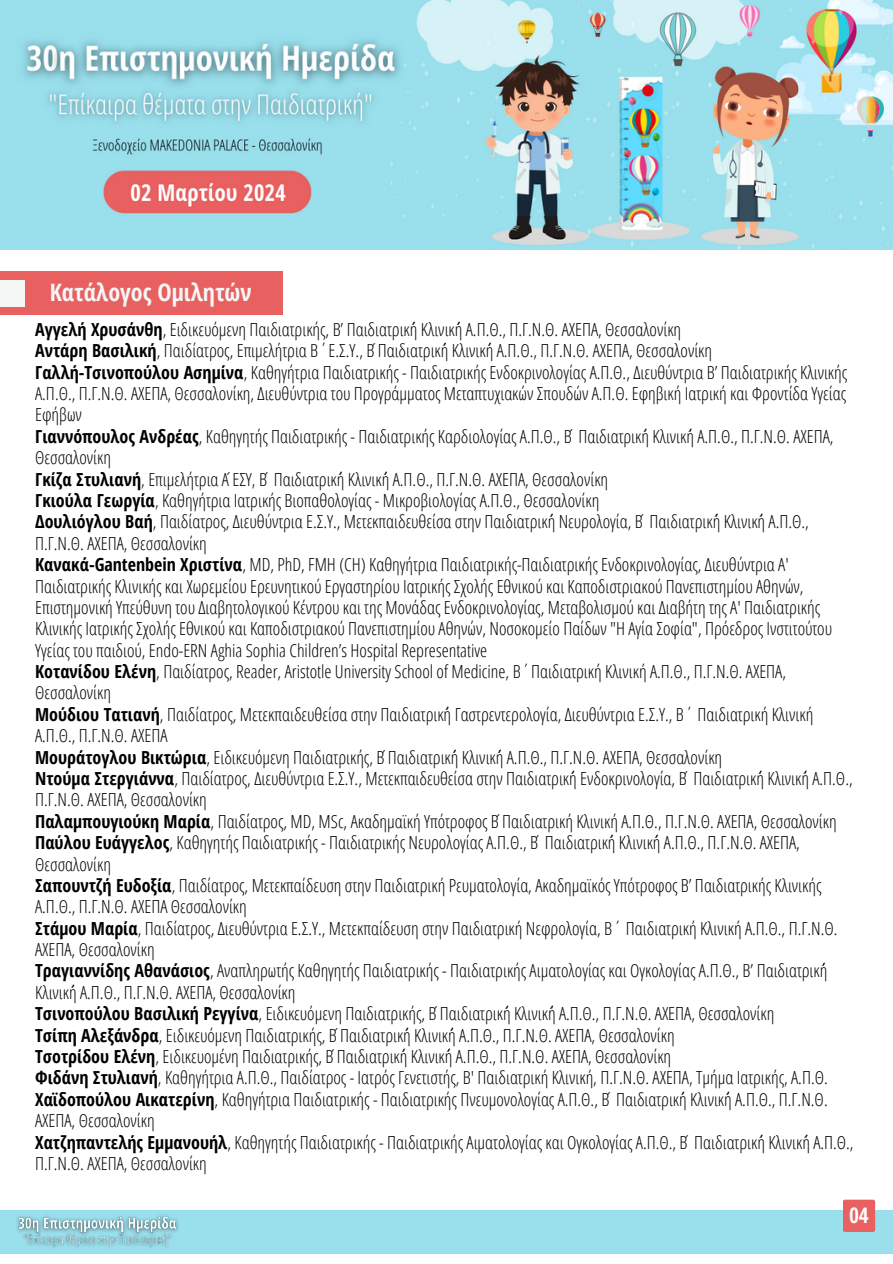
<style>
.page{position:relative;width:893px;height:1264px;background:#fff}
.page>*{position:absolute;margin:0;border:0;box-sizing:border-box;transform-origin:0 0}
.t1{font:700 24px "Open Sans Condensed";color:#f5f6f6}
.t2{font:700 21.3px "Open Sans Condensed";color:#fcfbfb}
.t3{font:300 18px/21.3px "Open Sans Condensed";color:#000}
.s1{font-weight:700}
</style>
<div class="page">
<img style="left:0;top:0;width:892px;height:249px">
<div style="left:0;top:1209px;width:892px;height:44px;background:#99dfec"></div>
<div style="left:842px;top:1199px;width:33px;height:32px;background:#e86060;border-radius:2px"></div>
<img style="left:17px;top:1215px;width:161px;height:17px">
<img style="left:19px;top:1229px;width:156px;height:19px">
<div style="left:0;top:272px;width:283px;height:43px;background:#e86060"></div>
<div style="left:0;top:280px;width:25px;height:27px;background:#f5f6f6"></div>
<p class="t1" style="left:50px;top:276px;width:203px">Κατάλογος Ομιλητών</p>
<h2 class="t3" style="left:35px;top:318px;width:820px"><span class="s1">Αγγελή Χρυσάνθη</span>, Ειδικευόμενη Παιδιατρικής, Β’ Παιδιατρική́ Κλινική́ Α.Π.Θ., Π.Γ.Ν.Θ. ΑΧΕΠΑ, Θεσσαλονίκη<br><span class="s1">Αντάρη Βασιλική</span>, Παιδίατρος, Επιμελήτρια Β΄Ε.Σ.Υ., Β ́Παιδιατρική́ Κλινική́ Α.Π.Θ., Π.Γ.Ν.Θ. ΑΧΕΠΑ, Θεσσαλονίκη <span class="s1">Γαλλή-Τσινοπούλου Ασημίνα</span>, Καθηγήτρια Παιδιατρικής - Παιδιατρικής Ενδοκρινολογίας Α.Π.Θ., Διευθύντρια Β’ Παιδιατρικής Κλινικής Α.Π.Θ., Π.Γ.Ν.Θ. ΑΧΕΠΑ, Θεσσαλονίκη, Διευθύντρια του Προγράμματος Μεταπτυχιακών Σπουδών Α.Π.Θ. Εφηβική Ιατρική και Φροντίδα Υγείας Εφήβων<br><span class="s1">Γιαννόπουλος Ανδρέας</span>, Καθηγητής Παιδιατρικής - Παιδιατρικής Καρδιολογίας Α.Π.Θ., Β ́ Παιδιατρική́ Κλινική́ Α.Π.Θ., Π.Γ.Ν.Θ. ΑΧΕΠΑ, Θεσσαλονίκη<br><span class="s1">Γκίζα Στυλιανή</span>, Επιμελήτρια Α ́ΕΣΥ, Β ́ Παιδιατρική́ Κλινική́ Α.Π.Θ., Π.Γ.Ν.Θ. ΑΧΕΠΑ, Θεσσαλονίκη<br><span class="s1">Γκιούλα Γεωργία</span>, Καθηγήτρια Ιατρικής Βιοπαθολογίας - Μικροβιολογίας Α.Π.Θ., Θεσσαλονίκη<br><span class="s1">Δουλιόγλου Βαή</span>, Παιδίατρος, Διευθύντρια Ε.Σ.Υ., Μετεκπαιδευθείσα στην Παιδιατρική́ Νευρολογία, Β ́ Παιδιατρική́ Κλινική́ Α.Π.Θ., Π.Γ.Ν.Θ. ΑΧΕΠΑ, Θεσσαλονίκη<br><span class="s1">Κανακά-Gantenbein Χριστίνα</span>, MD, PhD, FMH (CH) Καθηγήτρια Παιδιατρικής-Παιδιατρικής Ενδοκρινολογίας, Διευθύντρια Α' Παιδιατρικής Κλινικής και Χωρεμείου Ερευνητικού Εργαστηρίου Ιατρικής Σχολής Εθνικού και Καποδιστριακού Πανεπιστημίου Αθηνών, Επιστημονική Υπεύθυνη του Διαβητολογικού Κέντρου και της Μονάδας Ενδοκρινολογίας, Μεταβολισμού και Διαβήτη της Α' Παιδιατρικής Κλινικής Ιατρικής Σχολής Εθνικού και Καποδιστριακού Πανεπιστημίου Αθηνών, Νοσοκομείο Παίδων "Η Αγία Σοφία", Πρόεδρος Ινστιτούτου Υγείας του παιδιού, Endo-ERN Aghia Sophia Children’s Hospital Representative<br><span class="s1">Κοτανίδου Ελένη</span>, Παιδίατρος, Reader, Aristotle University School of Medicine, Β΄Παιδιατρική Κλινική Α.Π.Θ., Π.Γ.Ν.Θ. ΑΧΕΠΑ, Θεσσαλονίκη<br><span class="s1">Μούδιου Τατιανή</span>, Παιδίατρος, Μετεκπαιδευθείσα στην Παιδιατρική́ Γαστρεντερολογία, Διευθύντρια Ε.Σ.Υ., Β΄ Παιδιατρική Κλινική Α.Π.Θ., Π.Γ.Ν.Θ. ΑΧΕΠΑ<br><span class="s1">Μουράτογλου Βικτώρια</span>, Ειδικευόμενη Παιδιατρικής, Β ́Παιδιατρική́ Κλινική́ Α.Π.Θ., Π.Γ.Ν.Θ. ΑΧΕΠΑ, Θεσσαλονίκη<br><span class="s1">Ντούμα Στεργιάννα</span>, Παιδίατρος, Διευθύντρια Ε.Σ.Υ., Μετεκπαιδευθείσα στην Παιδιατρική́ Ενδοκρινολογία, Β ́ Παιδιατρική́ Κλινική́ Α.Π.Θ., Π.Γ.Ν.Θ. ΑΧΕΠΑ, Θεσσαλονίκη<br><span class="s1">Παλαμπουγιούκη Μαρία</span>, Παιδίατρος, MD, MSc, Ακαδημαϊκή Υπότροφος Β ́Παιδιατρική Κλινική Α.Π.Θ., Π.Γ.Ν.Θ. ΑΧΕΠΑ, Θεσσαλονίκη <span class="s1">Παύλου Ευάγγελος</span>, Καθηγητής Παιδιατρικής - Παιδιατρικής Νευρολογίας Α.Π.Θ., Β ́ Παιδιατρική́ Κλινική́ Α.Π.Θ., Π.Γ.Ν.Θ. ΑΧΕΠΑ, Θεσσαλονίκη<br><span class="s1">Σαπουντζή Ευδοξία</span>, Παιδίατρος, Μετεκπαίδευση στην Παιδιατρική Ρευματολογία, Ακαδημαϊκός Υπότροφος Β’ Παιδιατρικής Κλινικής Α.Π.Θ., Π.Γ.Ν.Θ. ΑΧΕΠΑ Θεσσαλονίκη<br><span class="s1">Στάμου Μαρία</span>, Παιδίατρος, Διευθύντρια Ε.Σ.Υ., Μετεκπαίδευση στην Παιδιατρική Νεφρολογία, Β΄ Παιδιατρική Κλινική Α.Π.Θ., Π.Γ.Ν.Θ.<br>ΑΧΕΠΑ, Θεσσαλονίκη<br><span class="s1">Τραγιαννίδης Αθανάσιος</span>, Αναπληρωτής Καθηγητής Παιδιατρικής - Παιδιατρικής Αιματολογίας και Ογκολογίας Α.Π.Θ., Β’ Παιδιατρική́ Κλινική́ Α.Π.Θ., Π.Γ.Ν.Θ. ΑΧΕΠΑ, Θεσσαλονίκη<br><span class="s1">Τσινοπούλου Βασιλική Ρεγγίνα</span>, Ειδικευόμενη Παιδιατρικής, Β ́Παιδιατρική́ Κλινική́ Α.Π.Θ., Π.Γ.Ν.Θ. ΑΧΕΠΑ, Θεσσαλονίκη<br><span class="s1">Τσίπη Αλεξάνδρα</span>, Ειδικευόμενη Παιδιατρικής, Β ́Παιδιατρική́ Κλινική́ Α.Π.Θ., Π.Γ.Ν.Θ. ΑΧΕΠΑ, Θεσσαλονίκη<br><span class="s1">Τσοτρίδου Ελένη</span>, Ειδικευομένη Παιδιατρικής, Β ́Παιδιατρική́ Κλινική́ Α.Π.Θ., Π.Γ.Ν.Θ. ΑΧΕΠΑ, Θεσσαλονίκη<br><span class="s1">Φιδάνη Στυλιανή</span>, Καθηγήτρια Α.Π.Θ., Παιδίατρος - Ιατρός Γενετιστής, Β' Παιδιατρική Κλινική, Π.Γ.Ν.Θ. ΑΧΕΠΑ, Τμήμα Ιατρικής, Α.Π.Θ.<br><span class="s1">Χαϊδοπούλου Αικατερίνη</span>, Καθηγήτρια Παιδιατρικής - Παιδιατρικής Πνευμονολογίας Α.Π.Θ., Β ́ Παιδιατρική́ Κλινική́ Α.Π.Θ., Π.Γ.Ν.Θ.<br>ΑΧΕΠΑ, Θεσσαλονίκη<br><span class="s1">Χατζηπαντελής Εμμανουήλ</span>, Καθηγητής Παιδιατρικής - Παιδιατρικής Αιματολογίας και Ογκολογίας Α.Π.Θ., Β ́ Παιδιατρική́ Κλινική́ Α.Π.Θ., Π.Γ.Ν.Θ. ΑΧΕΠΑ, Θεσσαλονίκη</h2>
<h1 class="t2" style="left:849px;top:1200px;width:21px">04</h1>
</div>
